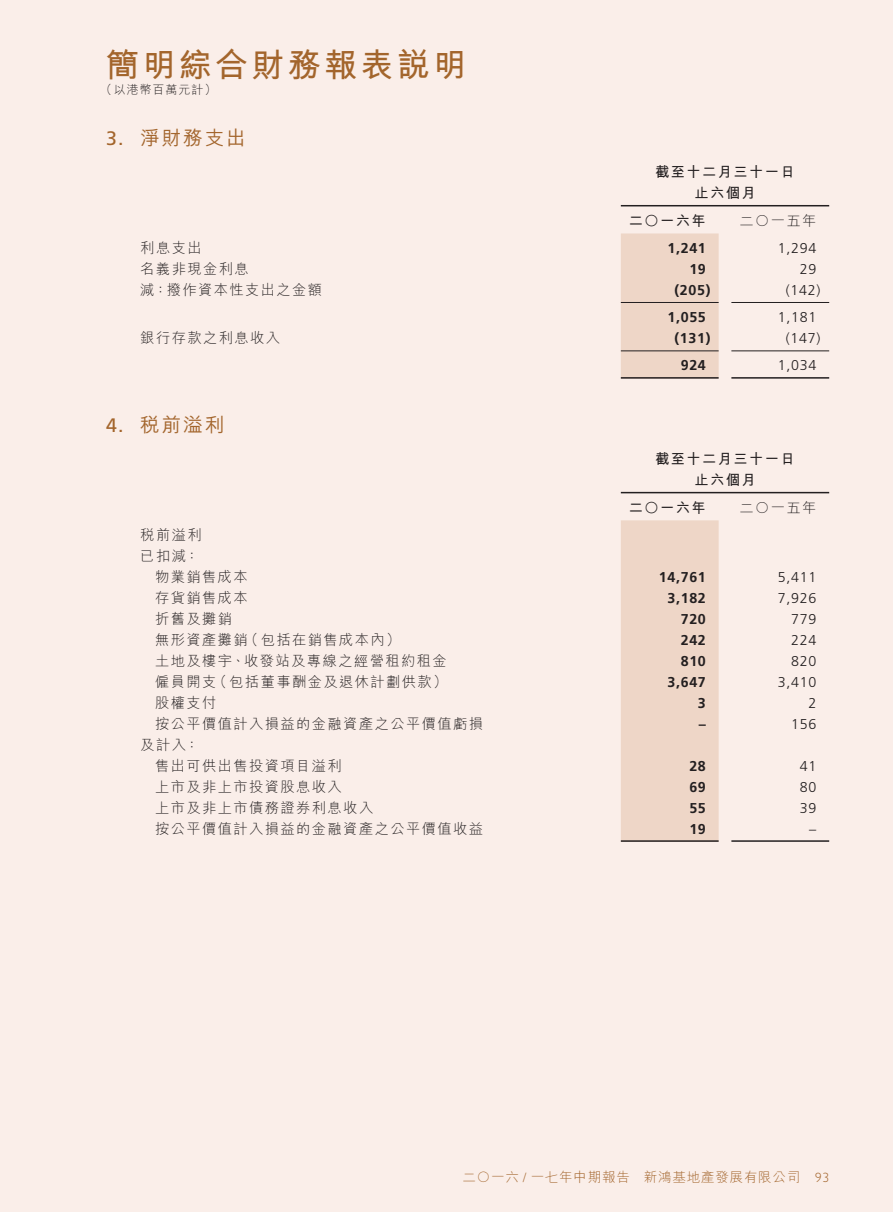
<style>
.page{position:relative;width:893px;height:1212px;background:#faeee9}
.page>*{position:absolute;margin:0;border:0;box-sizing:border-box;transform-origin:0 0}
.t1{font:700 33px "M Hei HK";letter-spacing:.1em;color:#a3652c}
.Heading_1{font:500 19.5px "M Hei HK";letter-spacing:.1em;color:#a3652c}
.Body_Text{font:300 14.25px "M Hei HK";letter-spacing:.1em;color:#231f20}
.Body_Text-2{font:300 14.25px "Frutiger LT Std";letter-spacing:.05em;color:#231f20}
.Body_Text-3{font:700 14.25px "Frutiger LT Std";letter-spacing:.05em;color:#231f20}
.Body_Text-4{font:700 14.25px "M Hei HK";letter-spacing:.1em;color:#231f20}
.t2{font:300 13.5px "M Hei HK";letter-spacing:.06em;color:#a3652c}
.t3{font:300 12px "M Hei HK";letter-spacing:.08em;color:#231f20}
.s1{font-family:"Frutiger LT Std";font-weight:400}
.s2{font-family:"Gill Sans Std"}
</style>
<div class="page">
<div style="left:621px;top:233px;width:98px;height:144px;background:#eed6c7"></div>
<hr style="left:621px;top:205px;width:208px;height:1px;background:#231f20">
<hr style="left:621px;top:302px;width:98px;height:1px;background:#231f20">
<hr style="left:731px;top:302px;width:98px;height:1px;background:#231f20">
<hr style="left:621px;top:350px;width:98px;height:1px;background:#231f20">
<hr style="left:731px;top:350px;width:98px;height:1px;background:#231f20">
<hr style="left:621px;top:377px;width:98px;height:2px;background:#231f20">
<hr style="left:731px;top:377px;width:98px;height:2px;background:#231f20">
<div style="left:621px;top:520px;width:98px;height:320px;background:#eed6c7"></div>
<hr style="left:621px;top:492px;width:208px;height:1px;background:#231f20">
<hr style="left:621px;top:840px;width:98px;height:2px;background:#231f20">
<hr style="left:731px;top:840px;width:98px;height:2px;background:#231f20">
<h1 class="t1" style="left:106px;top:40px;width:361px">簡明綜合財務報表說明</h1>
<p class="t3" style="left:100px;top:84px;width:118px">（以港幣百萬元計）</p>
<p class="Heading_1" style="left:106px;top:124px;width:141px"><span class="s1">3.</span> 淨財務支出</p>
<p class="Body_Text-4" style="left:655px;top:162px;width:141px">截至十二月三十一日</p>
<p class="Body_Text-4" style="left:694px;top:183px;width:63px">止六個月</p>
<p class="Body_Text-4" style="left:629px;top:210px;width:78px">二○一六年</p>
<p class="Body_Text" style="left:739px;top:213px;width:78px">二○一五年</p>
<p class="Body_Text" style="left:140px;top:240px;width:63px">利息支出</p>
<p class="Body_Text-3" style="left:667px;top:239px;width:40px">1,241</p>
<p class="Body_Text-2" style="left:778px;top:240px;width:40px">1,294</p>
<p class="Body_Text" style="left:140px;top:261px;width:110px">名義非現金利息</p>
<p class="Body_Text-3" style="left:689px;top:260px;width:18px">19</p>
<p class="Body_Text-2" style="left:800px;top:261px;width:18px">29</p>
<p class="Body_Text" style="left:140px;top:282px;width:183px">減：撥作資本性支出之金額</p>
<p class="Body_Text-3" style="left:674px;top:281px;width:38px">(205)</p>
<p class="Body_Text-2" style="left:786px;top:282px;width:36px">(142)</p>
<p class="Body_Text-3" style="left:667px;top:309px;width:40px">1,055</p>
<p class="Body_Text-2" style="left:778px;top:309px;width:40px">1,181</p>
<p class="Body_Text" style="left:140px;top:330px;width:141px">銀行存款之利息收入</p>
<p class="Body_Text-3" style="left:674px;top:330px;width:38px">(131)</p>
<p class="Body_Text-2" style="left:786px;top:330px;width:36px">(147)</p>
<p class="Body_Text-3" style="left:681px;top:357px;width:27px">924</p>
<p class="Body_Text-2" style="left:778px;top:357px;width:40px">1,034</p>
<p class="Heading_1" style="left:106px;top:411px;width:119px"><span class="s1">4.</span> 稅前溢利</p>
<p class="Body_Text-4" style="left:655px;top:449px;width:141px">截至十二月三十一日</p>
<p class="Body_Text-4" style="left:694px;top:470px;width:63px">止六個月</p>
<p class="Body_Text-4" style="left:629px;top:497px;width:78px">二○一六年</p>
<p class="Body_Text" style="left:739px;top:500px;width:78px">二○一五年</p>
<p class="Body_Text" style="left:140px;top:527px;width:63px">稅前溢利</p>
<p class="Body_Text" style="left:140px;top:548px;width:60px">已扣減：</p>
<p class="Body_Text" style="left:155px;top:569px;width:94px">物業銷售成本</p>
<p class="Body_Text-3" style="left:659px;top:568px;width:49px">14,761</p>
<p class="Body_Text-2" style="left:778px;top:569px;width:40px">5,411</p>
<p class="Body_Text" style="left:155px;top:590px;width:94px">存貨銷售成本</p>
<p class="Body_Text-3" style="left:667px;top:589px;width:40px">3,182</p>
<p class="Body_Text-2" style="left:778px;top:590px;width:40px">7,926</p>
<p class="Body_Text" style="left:155px;top:611px;width:78px">折舊及攤銷</p>
<p class="Body_Text-3" style="left:681px;top:610px;width:27px">720</p>
<p class="Body_Text-2" style="left:791px;top:611px;width:27px">779</p>
<p class="Body_Text" style="left:155px;top:632px;width:247px">無形資產攤銷（包括在銷售成本內）</p>
<p class="Body_Text-3" style="left:681px;top:631px;width:27px">242</p>
<p class="Body_Text-2" style="left:791px;top:632px;width:27px">224</p>
<p class="Body_Text" style="left:155px;top:653px;width:293px">土地及樓宇、收發站及專線之經營租約租金</p>
<p class="Body_Text-3" style="left:681px;top:652px;width:27px">810</p>
<p class="Body_Text-2" style="left:791px;top:653px;width:27px">820</p>
<p class="Body_Text" style="left:155px;top:674px;width:294px">僱員開支（包括董事酬金及退休計劃供款）</p>
<p class="Body_Text-3" style="left:667px;top:673px;width:40px">3,647</p>
<p class="Body_Text-2" style="left:778px;top:674px;width:40px">3,410</p>
<p class="Body_Text" style="left:155px;top:695px;width:63px">股權支付</p>
<p class="Body_Text-3" style="left:698px;top:694px;width:9px">3</p>
<p class="Body_Text-2" style="left:808px;top:695px;width:9px">2</p>
<p class="Body_Text" style="left:155px;top:716px;width:329px">按公平價值計入損益的金融資產之公平價值虧損</p>
<p class="Body_Text-3" style="left:699px;top:715px;width:9px">–</p>
<p class="Body_Text-2" style="left:791px;top:716px;width:27px">156</p>
<p class="Body_Text" style="left:140px;top:737px;width:60px">及計入：</p>
<p class="Body_Text" style="left:155px;top:758px;width:188px">售出可供出售投資項目溢利</p>
<p class="Body_Text-3" style="left:689px;top:757px;width:18px">28</p>
<p class="Body_Text-2" style="left:800px;top:758px;width:18px">41</p>
<p class="Body_Text" style="left:155px;top:779px;width:188px">上市及非上市投資股息收入</p>
<p class="Body_Text-3" style="left:689px;top:778px;width:18px">69</p>
<p class="Body_Text-2" style="left:800px;top:779px;width:18px">80</p>
<p class="Body_Text" style="left:155px;top:800px;width:220px">上市及非上市債務證券利息收入</p>
<p class="Body_Text-3" style="left:689px;top:799px;width:18px">55</p>
<p class="Body_Text-2" style="left:800px;top:800px;width:18px">39</p>
<p class="Body_Text" style="left:155px;top:821px;width:329px">按公平價值計入損益的金融資產之公平價值收益</p>
<p class="Body_Text-3" style="left:689px;top:820px;width:18px">19</p>
<p class="Body_Text-2" style="left:809px;top:821px;width:9px">–</p>
<p class="t2" style="left:462px;top:1170px;width:368px">二○一六 <span class="s2">/</span> 一七年中期報告 新鴻基地產發展有限公司 <span class="s2">93</span></p>
</div>
